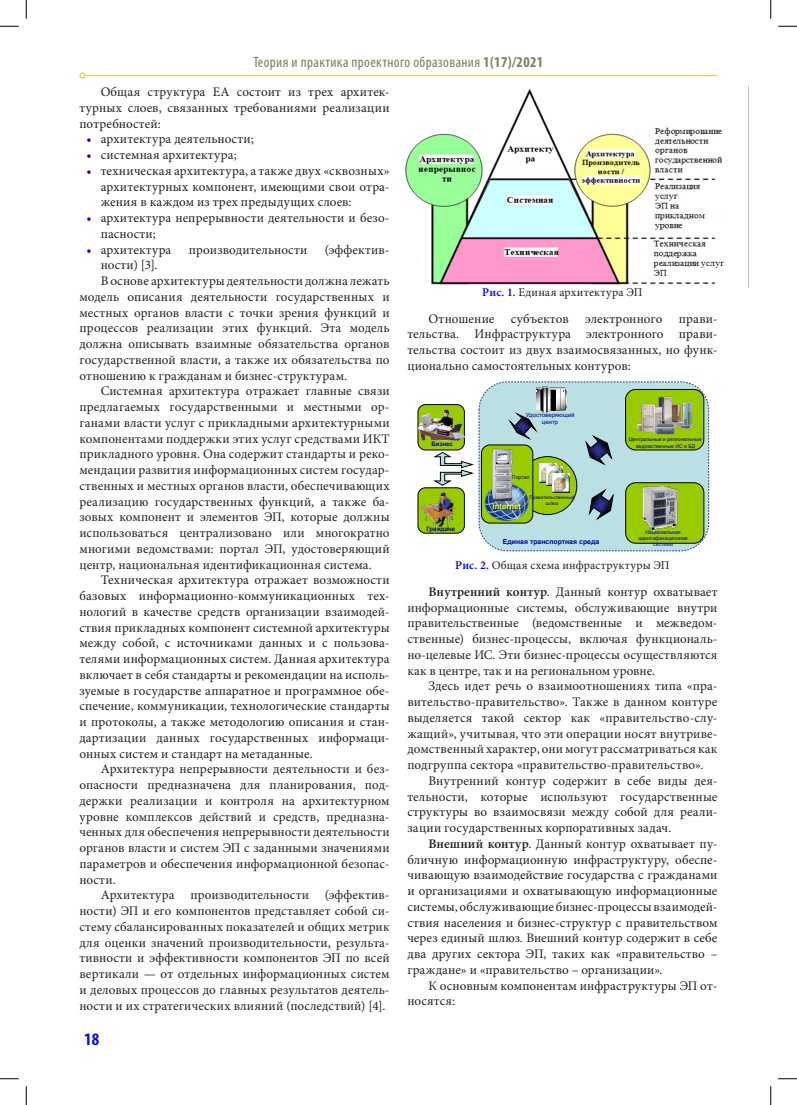
<style>
.page{position:relative;width:797px;height:1105px;background:#fff}
.page>*{position:absolute;margin:0;border:0;box-sizing:border-box;transform-origin:0 0}
.t1{font:700 condensed 17.5px "Myriad Pro";color:#00f}
.t2{font:condensed 15px "Myriad Pro";letter-spacing:.025em;color:#788262}
.Основной{font:13.12px/15.8px "Minion Pro";letter-spacing:.01em;color:#231f20;text-align:justify}
.Без_источника{font:11.88px "Minion Pro";letter-spacing:.015em;color:#231f20}
.t3{font:700 7.75px "Arial";color:#ff0}
.t4{font:700 6.88px "Arial";color:#009}
.t5{font:6px/7.2px "Arial";color:#009;text-align:center}
.t6{font:700 6px "Arial";color:#009}
.t7{font:5.12px/6.2px "Arial";color:#009;text-align:center}
.t8{font:4.75px/5.6px "Arial";color:#009;text-align:center}
.s1{font-weight:700}
.s2{color:#00f}
.s3{font-weight:600;color:#00f}
.s4{font-weight:600}
</style>
<div class="page">
<hr style="left:85px;top:75px;width:632px;height:1px;background:#cddd51">
<div style="left:79px;top:72px;width:7px;height:7px;border:1px solid #cddd51;border-radius:50%"></div>
<img style="left:405px;top:89px;width:320px;height:196px">
<svg style="left:478px;top:381px;width:231px;height:170px;background:#b8dadf"></svg>
<div style="left:625px;top:483px;width:79px;height:60px;background:#9c0;border:1px solid #000;border-radius:10px"></div>
<svg style="left:625px;top:389px;width:79px;height:61px;background:#8cb908"></svg>
<svg style="left:481px;top:445px;width:96px;height:78px;background:#91bc49"></svg>
<img style="left:489px;top:512px;width:36px;height:1px">
<img style="left:488px;top:500px;width:38px;height:12px">
<img style="left:637px;top:392px;width:57px;height:44px">
<img style="left:491px;top:448px;width:21px;height:55px">
<svg style="left:585px;top:435px;width:27px;height:30px"></svg>
<svg style="left:589px;top:489px;width:24px;height:31px"></svg>
<img style="left:643px;top:487px;width:34px;height:44px">
<img style="left:539px;top:463px;width:17px;height:19px">
<img style="left:546px;top:467px;width:17px;height:19px">
<img style="left:553px;top:474px;width:16px;height:19px">
<svg style="left:509px;top:386px;width:58px;height:53px;background:#a0b9be"></svg>
<img style="left:417px;top:404px;width:56px;height:129px">
<svg style="left:0;top:25px;width:19px;height:2px"></svg>
<svg style="left:778px;top:25px;width:19px;height:2px"></svg>
<svg style="left:0;top:1078px;width:19px;height:1px"></svg>
<svg style="left:778px;top:1078px;width:19px;height:1px"></svg>
<svg style="left:25px;top:0;width:2px;height:19px"></svg>
<svg style="left:25px;top:1086px;width:2px;height:19px"></svg>
<svg style="left:770px;top:0;width:1px;height:19px"></svg>
<svg style="left:770px;top:1086px;width:1px;height:19px"></svg>
<p class="t2" style="left:254px;top:53px;width:291px">Теория и практика проектного образования <span class="s1">1(17)/2021</span></p>
<p class="Основной" style="left:79px;top:84px;width:312px;text-indent:21px">Общая структура ЕА состоит из трех архитек&shy;турных слоев, связанных требованиями реализации потребностей:</p>
<p class="Основной" style="left:86px;top:131px;width:169px"><span class="s2">•</span> архитектура деятельности;</p>
<p class="Основной" style="left:86px;top:147px;width:152px"><span class="s2">•</span> системная архитектура;</p>
<p class="Основной" style="left:101px;top:163px;width:290px;text-indent:-14px"><span class="s2">•</span> техническая архитектура, а также двух «сквозных» архитектурных компонент, имеющими свои отра&shy;жения в каждом из трех предыдущих слоев:</p>
<p class="Основной" style="left:101px;top:210px;width:290px;text-indent:-14px"><span class="s2">•</span> архитектура непрерывности деятельности и безо&shy;пасности;</p>
<p class="Основной" style="left:86px;top:242px;width:86px"><span class="s2">•</span> архитектура</p>
<p class="Основной" style="left:189px;top:242px;width:120px">производительности</p>
<p class="Основной" style="left:325px;top:242px;width:66px">(эффектив-</p>
<p class="Основной" style="left:101px;top:257px;width:58px">ности) [3].</p>
<p class="Основной" style="left:79px;top:273px;width:312px;text-indent:21px">В основе архитектуры деятельности должна лежать модель описания деятельности государственных и местных органов власти с точки зрения функций и процессов реализации этих функций. Эта модель должна описывать взаимные обязательства органов государственной власти, а также их обязательства по отношению к гражданам и бизнес-структурам.</p>
<p class="Основной" style="left:79px;top:383px;width:312px;text-indent:21px">Системная архитектура отражает главные связи предлагаемых государственными и местными ор&shy;ганами власти услуг с прикладными архитектурными компонентами поддержки этих услуг средствами ИКТ прикладного уровня. Она содержит стандарты и реко&shy;мендации развития информационных систем государ&shy;ственных и местных органов власти, обеспечивающих реализацию государственных функций, а также ба&shy;зовых компонент и элементов ЭП, которые должны использоваться централизовано или многократно многими ведомствами: портал ЭП, удостоверяющий центр, национальная идентификационная система.</p>
<p class="Основной" style="left:79px;top:572px;width:312px;text-indent:21px">Техническая архитектура отражает возможности базовых информационно-коммуникационных тех&shy;нологий в качестве средств организации взаимодей&shy;ствия прикладных компонент системной архитектуры между собой, с источниками данных и с пользова&shy;телями информационных систем. Данная архитектура включает в себя стандарты и рекомендации на исполь&shy;зуемые в государстве аппаратное и программное обе&shy;спечение, коммуникации, технологические стандарты и протоколы, а также методологию описания и стан&shy;дартизации данных государственных информаци&shy;онных систем и стандарт на метаданные.</p>
<p class="Основной" style="left:79px;top:761px;width:312px;text-indent:21px">Архитектура непрерывности деятельности и без&shy;опасности предназначена для планирования, под&shy;держки реализации и контроля на архитектурном уровне комплексов действий и средств, предназна&shy;ченных для обеспечения непрерывности деятельности органов власти и систем ЭП с заданными значениями параметров и обеспечения информационной безопас&shy;ности.</p>
<p class="Основной" style="left:79px;top:887px;width:312px;text-indent:21px">Архитектура производительности (эффектив&shy;ности) ЭП и его компонентов представляет собой си&shy;стему сбалансированных показателей и общих метрик для оценки значений производительности, результа&shy;тивности и эффективности компонентов ЭП по всей вертикали — от отдельных информационных систем и деловых процессов до главных результатов деятель&shy;ности и их стратегических влияний (последствий) [4].</p>
<h1 class="t1" style="left:84px;top:1028px;width:16px">18</h1>
<p class="Без_источника" style="left:482px;top:284px;width:162px"><span class="s3">Рис. 1.</span> Единая архитектура ЭП</p>
<p class="Основной" style="left:407px;top:311px;width:312px;text-indent:21px">Отношение субъектов электронного прави&shy;тельства. Инфраструктура электронного прави&shy;тельства состоит из двух взаимосвязанных, но функ&shy;ционально самостоятельных контуров:</p>
<p class="t6" style="left:431px;top:440px;width:23px">Бизнес</p>
<p class="t6" style="left:426px;top:525px;width:30px">Граждане</p>
<p class="t5" style="left:526px;top:411px;width:50px">Удостоверяющий центр</p>
<p class="t7" style="left:512px;top:474px;width:19px">Портал</p>
<p class="t3" style="left:492px;top:501px;width:30px">Internet</p>
<p class="t8" style="left:529px;top:495px;width:46px">Правительственный шлюз</p>
<p class="t4" style="left:503px;top:537px;width:98px">Единая транспортная среда</p>
<p class="t7" style="left:628px;top:436px;width:74px">Центральные и региональные ведомственные ИС и БД</p>
<p class="t7" style="left:638px;top:529px;width:51px">Национальная идентификационная система</p>
<p class="Без_источника" style="left:455px;top:558px;width:216px"><span class="s3">Рис. 2.</span> Общая схема инфраструктуры ЭП</p>
<p class="Основной" style="left:407px;top:584px;width:312px;text-indent:21px"><span class="s4">Внутренний контур</span>. Данный контур охватывает информационные системы, обслуживающие внутри правительственные (ведомственные и межведом&shy;ственные) бизнес-процессы, включая функциональ&shy;но-целевые ИС. Эти бизнес-процессы осуществляются как в центре, так и на региональном уровне.</p>
<p class="Основной" style="left:407px;top:678px;width:312px;text-indent:21px">Здесь идет речь о взаимоотношениях типа «пра&shy;вительство-правительство». Также в данном контуре выделяется такой сектор как «правительство-слу&shy;жащий», учитывая, что эти операции носят внутриве&shy;домственный характер, они могут рассматриваться как подгруппа сектора «правительство-правительство».</p>
<p class="Основной" style="left:407px;top:773px;width:312px;text-indent:21px">Внутренний контур содержит в себе виды дея&shy;тельности, которые используют государственные структуры во взаимосвязи между собой для реали&shy;зации государственных корпоративных задач.</p>
<p class="Основной" style="left:407px;top:836px;width:312px;text-indent:21px"><span class="s4">Внешний контур</span>. Данный контур охватывает пу&shy;бличную информационную инфраструктуру, обеспе&shy;чивающую взаимодействие государства с гражданами и организациями и охватывающую информационные системы, обслуживающие бизнес-процессы взаимодей&shy;ствия населения и бизнес-структур с правительством через единый шлюз. Внешний контур содержит в себе два других сектора ЭП, таких как «правительство – граждане» и «правительство – организации».</p>
<p class="Основной" style="left:407px;top:977px;width:312px;text-indent:21px">К основным компонентам инфраструктуры ЭП от&shy;носятся:</p>
</div>
